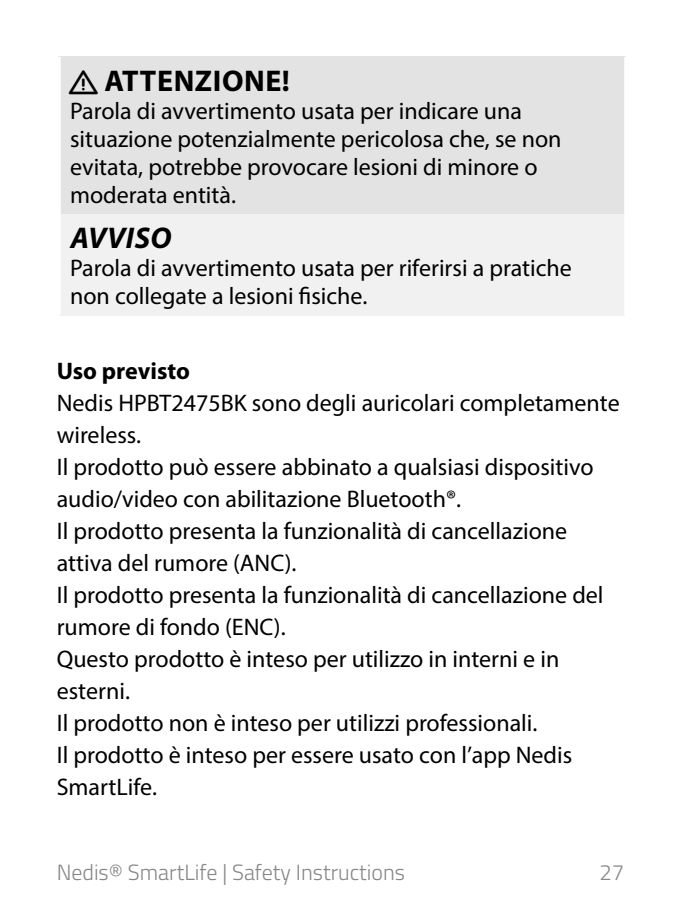
<style>
.page{position:relative;width:681px;height:908px;background:#fff}
.page>*{position:absolute;margin:0;border:0;box-sizing:border-box;transform-origin:0 0}
.t1{font:700 30px "Myriad Pro";letter-spacing:.02em;color:#000}
.t2{font:italic 700 30px "Myriad Pro";letter-spacing:.02em;color:#000}
.t3{font:24px/32px "Myriad Pro";color:#000}
.t4{font:700 24px "Myriad Pro";color:#000}
.t5{font:300 22px "Titillium";color:#878787}
</style>
<div class="page">
<div style="left:59px;top:57px;width:567px;height:157px;background:#e3e3e3"></div>
<div style="left:59px;top:214px;width:567px;height:101px;background:#f1f1f1"></div>
<hr style="left:57px;top:57px;width:4px;height:157px;background:#fff">
<hr style="left:624px;top:57px;width:4px;height:157px;background:#fff">
<hr style="left:57px;top:214px;width:4px;height:101px;background:#fff">
<hr style="left:624px;top:214px;width:4px;height:101px;background:#fff">
<p class="t1" style="left:104px;top:61px;width:187px">ATTENZIONE!</p>
<p class="t3" style="left:70px;top:96px;width:492px;line-height:28px">Parola di avvertimento usata per indicare una situazione potenzialmente pericolosa che, se non evitata, potrebbe provocare lesioni di minore o moderata entità.</p>
<p class="t2" style="left:70px;top:218px;width:103px">AVVISO</p>
<p class="t3" style="left:70px;top:253px;width:503px;line-height:28px">Parola di avvertimento usata per riferirsi a pratiche non collegate a lesioni fisiche.</p>
<p class="t4" style="left:57px;top:355px;width:135px">Uso previsto</p>
<p class="t3" style="left:57px;top:386px;width:564px">Nedis HPBT2475BK sono degli auricolari completamente wireless.<br>Il prodotto può essere abbinato a qualsiasi dispositivo audio/video con abilitazione Bluetooth®.<br>Il prodotto presenta la funzionalità di cancellazione attiva del rumore (ANC).<br>Il prodotto presenta la funzionalità di cancellazione del rumore di fondo (ENC).<br>Questo prodotto è inteso per utilizzo in interni e in esterni.<br>Il prodotto non è inteso per utilizzi professionali.<br>Il prodotto è inteso per essere usato con l’app Nedis SmartLife.</p>
<p class="t5" style="left:57px;top:855px;width:349px">Nedis® SmartLife | Safety Instructions</p>
<p class="t5" style="left:599px;top:855px;width:26px">27</p>
</div>
